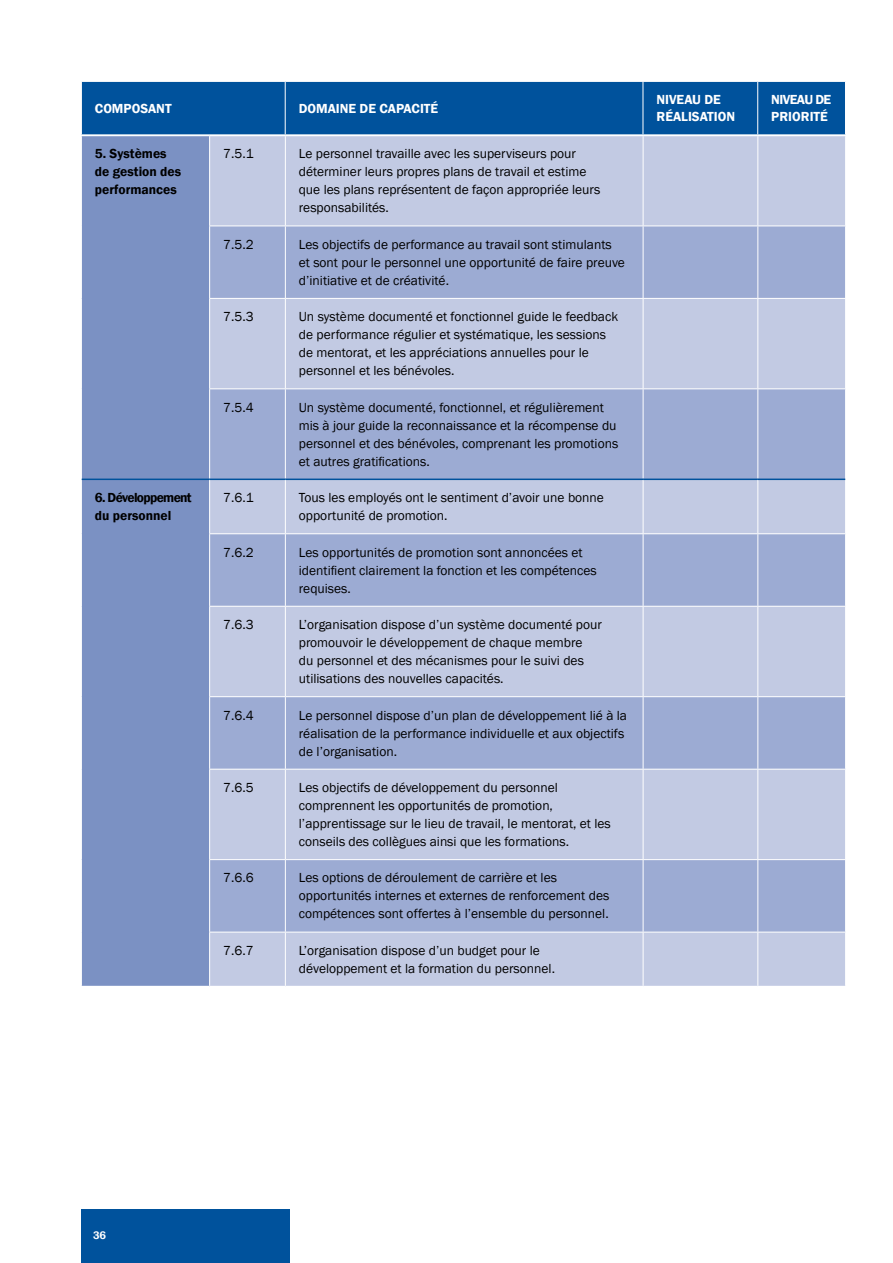
<style>
.page{position:relative;width:893px;height:1263px;background:#fff}
.page>*{position:absolute;margin:0;border:0;box-sizing:border-box;transform-origin:0 0}
.t1{font:13.5px/18px "Franklin Gothic";color:#000}
.t2{font:600 13.5px/16.5px "Franklin Gothic";color:#fff}
.t3{font:600 13.5px/18px "Franklin Gothic";color:#000}
.t4{font:600 13.5px/18px "Franklin Gothic";letter-spacing:-.05em;color:#000}
.t5{font:600 13.5px/16.5px "Franklin Gothic";letter-spacing:-.02em;color:#fff}
.t6{font:600 11.25px "Franklin Gothic";color:#fff}
</style>
<div class="page">
<div style="left:81px;top:1209px;width:208px;height:54px;background:#00529c"></div>
<div style="left:82px;top:136px;width:127px;height:850px;background:#7b91c3"></div>
<div style="left:210px;top:136px;width:635px;height:850px;background:#c2cae3"></div>
<svg style="left:210px;top:227px;width:635px;height:705px;background:#adb9da"></svg>
<hr style="left:285px;top:226px;width:1px;height:72px;background:#fff">
<hr style="left:643px;top:226px;width:1px;height:72px;background:#fff">
<hr style="left:757px;top:226px;width:1px;height:72px;background:#fff">
<hr style="left:285px;top:298px;width:358px;height:1px;background:#fff">
<hr style="left:643px;top:299px;width:1px;height:89px;background:#fff">
<hr style="left:643px;top:298px;width:115px;height:1px;background:#fff">
<hr style="left:757px;top:299px;width:1px;height:89px;background:#fff">
<hr style="left:758px;top:298px;width:88px;height:1px;background:#fff">
<hr style="left:285px;top:389px;width:1px;height:90px;background:#fff">
<hr style="left:285px;top:388px;width:358px;height:1px;background:#fff">
<hr style="left:643px;top:389px;width:1px;height:90px;background:#fff">
<hr style="left:643px;top:388px;width:115px;height:1px;background:#fff">
<hr style="left:757px;top:389px;width:1px;height:90px;background:#fff">
<hr style="left:758px;top:388px;width:88px;height:1px;background:#fff">
<hr style="left:82px;top:479px;width:128px;height:1px;background:#00529c">
<hr style="left:210px;top:479px;width:75px;height:1px;background:#00529c">
<hr style="left:285px;top:480px;width:1px;height:53px;background:#fff">
<hr style="left:285px;top:479px;width:358px;height:1px;background:#00529c">
<hr style="left:643px;top:480px;width:1px;height:53px;background:#fff">
<hr style="left:643px;top:479px;width:115px;height:1px;background:#00529c">
<hr style="left:757px;top:480px;width:1px;height:53px;background:#fff">
<hr style="left:758px;top:479px;width:87px;height:1px;background:#00529c">
<hr style="left:209px;top:533px;width:76px;height:1px;background:#fff">
<hr style="left:285px;top:534px;width:1px;height:72px;background:#fff">
<hr style="left:285px;top:533px;width:358px;height:1px;background:#fff">
<hr style="left:643px;top:534px;width:1px;height:72px;background:#fff">
<hr style="left:643px;top:533px;width:115px;height:1px;background:#fff">
<hr style="left:757px;top:534px;width:1px;height:72px;background:#fff">
<hr style="left:758px;top:533px;width:88px;height:1px;background:#fff">
<hr style="left:209px;top:606px;width:76px;height:1px;background:#fff">
<hr style="left:285px;top:607px;width:1px;height:89px;background:#fff">
<hr style="left:285px;top:606px;width:358px;height:1px;background:#fff">
<hr style="left:643px;top:607px;width:1px;height:89px;background:#fff">
<hr style="left:643px;top:606px;width:115px;height:1px;background:#fff">
<hr style="left:757px;top:607px;width:1px;height:89px;background:#fff">
<hr style="left:758px;top:606px;width:88px;height:1px;background:#fff">
<hr style="left:209px;top:696px;width:76px;height:1px;background:#fff">
<hr style="left:285px;top:697px;width:1px;height:72px;background:#fff">
<hr style="left:285px;top:696px;width:358px;height:1px;background:#fff">
<hr style="left:643px;top:697px;width:1px;height:72px;background:#fff">
<hr style="left:643px;top:696px;width:115px;height:1px;background:#fff">
<hr style="left:757px;top:697px;width:1px;height:72px;background:#fff">
<hr style="left:758px;top:696px;width:88px;height:1px;background:#fff">
<hr style="left:209px;top:769px;width:76px;height:1px;background:#fff">
<hr style="left:285px;top:769px;width:1px;height:90px;background:#fff">
<hr style="left:285px;top:769px;width:358px;height:1px;background:#fff">
<hr style="left:643px;top:769px;width:1px;height:90px;background:#fff">
<hr style="left:643px;top:769px;width:115px;height:1px;background:#fff">
<hr style="left:757px;top:769px;width:1px;height:90px;background:#fff">
<hr style="left:758px;top:769px;width:88px;height:1px;background:#fff">
<hr style="left:209px;top:859px;width:76px;height:1px;background:#fff">
<hr style="left:285px;top:860px;width:1px;height:72px;background:#fff">
<hr style="left:285px;top:859px;width:358px;height:1px;background:#fff">
<hr style="left:643px;top:860px;width:1px;height:72px;background:#fff">
<hr style="left:643px;top:859px;width:115px;height:1px;background:#fff">
<hr style="left:757px;top:860px;width:1px;height:72px;background:#fff">
<hr style="left:758px;top:859px;width:88px;height:1px;background:#fff">
<hr style="left:209px;top:932px;width:76px;height:1px;background:#fff">
<hr style="left:285px;top:932px;width:1px;height:54px;background:#fff">
<hr style="left:285px;top:932px;width:358px;height:1px;background:#fff">
<hr style="left:643px;top:932px;width:1px;height:54px;background:#fff">
<hr style="left:643px;top:932px;width:115px;height:1px;background:#fff">
<hr style="left:757px;top:932px;width:1px;height:54px;background:#fff">
<hr style="left:758px;top:932px;width:88px;height:1px;background:#fff">
<hr style="left:285px;top:136px;width:1px;height:90px;background:#fff">
<hr style="left:643px;top:136px;width:1px;height:90px;background:#fff">
<hr style="left:757px;top:136px;width:1px;height:90px;background:#fff">
<hr style="left:209px;top:226px;width:76px;height:1px;background:#fff">
<hr style="left:285px;top:226px;width:358px;height:1px;background:#fff">
<hr style="left:643px;top:226px;width:115px;height:1px;background:#fff">
<hr style="left:758px;top:226px;width:88px;height:1px;background:#fff">
<hr style="left:209px;top:298px;width:76px;height:1px;background:#fff">
<hr style="left:285px;top:299px;width:1px;height:89px;background:#fff">
<hr style="left:209px;top:388px;width:76px;height:1px;background:#fff">
<div style="left:82px;top:82px;width:763px;height:52px;background:#00529c"></div>
<hr style="left:285px;top:82px;width:1px;height:52px;background:#fff">
<hr style="left:643px;top:82px;width:1px;height:52px;background:#fff">
<hr style="left:757px;top:82px;width:1px;height:52px;background:#fff">
<p class="t2" style="left:95px;top:100px;width:78px">COMPOSANT</p>
<p class="t2" style="left:299px;top:100px;width:141px">DOMAINE DE CAPACITÉ</p>
<p class="t2" style="left:656px;top:92px;width:80px">NIVEAU DE<br>RÉALISATION</p>
<p class="t5" style="left:771px;top:92px;width:62px">NIVEAU DE<br>PRIORITÉ</p>
<p class="t3" style="left:95px;top:145px;width:88px">5. Systèmes de gestion des performances</p>
<p class="t1" style="left:223px;top:145px;width:32px">7.5.1</p>
<p class="t1" style="left:299px;top:145px;width:303px">Le personnel travaille avec les superviseurs pour déterminer leurs propres plans de travail et estime que les plans représentent de façon appropriée leurs responsabilités.</p>
<p class="t1" style="left:223px;top:236px;width:32px">7.5.2</p>
<p class="t1" style="left:299px;top:236px;width:328px">Les objectifs de performance au travail sont stimulants et sont pour le personnel une opportunité de faire preuve d’initiative et de créativité.</p>
<p class="t1" style="left:223px;top:308px;width:32px">7.5.3</p>
<p class="t1" style="left:299px;top:308px;width:321px">Un système documenté et fonctionnel guide le feedback de performance régulier et systématique, les sessions de mentorat, et les appréciations annuelles pour le personnel et les bénévoles.</p>
<p class="t1" style="left:223px;top:399px;width:32px">7.5.4</p>
<p class="t1" style="left:299px;top:399px;width:321px">Un système documenté, fonctionnel, et régulièrement mis à jour guide la reconnaissance et la récompense du personnel et des bénévoles, comprenant les promotions et autres gratifications.</p>
<p class="t4" style="left:95px;top:489px;width:98px">6. Développement du personnel</p>
<p class="t1" style="left:223px;top:489px;width:32px">7.6.1</p>
<p class="t1" style="left:299px;top:489px;width:307px">Tous les employés ont le sentiment d’avoir une bonne opportunité de promotion.</p>
<p class="t1" style="left:223px;top:543px;width:32px">7.6.2</p>
<p class="t1" style="left:299px;top:543px;width:299px">Les opportunités de promotion sont annoncées et identifient clairement la fonction et les compétences requises.</p>
<p class="t1" style="left:223px;top:616px;width:32px">7.6.3</p>
<p class="t1" style="left:299px;top:616px;width:305px">L’organisation dispose d’un système documenté pour promouvoir le développement de chaque membre<br>du personnel et des mécanismes pour le suivi des utilisations des nouvelles capacités.</p>
<p class="t1" style="left:223px;top:706px;width:32px">7.6.4</p>
<p class="t1" style="left:299px;top:706px;width:330px">Le personnel dispose d’un plan de développement lié à la réalisation de la performance individuelle et aux objectifs de l’organisation.</p>
<p class="t1" style="left:223px;top:779px;width:32px">7.6.5</p>
<p class="t1" style="left:299px;top:779px;width:313px">Les objectifs de développement du personnel comprennent les opportunités de promotion, l’apprentissage sur le lieu de travail, le mentorat, et les conseils des collègues ainsi que les formations.</p>
<p class="t1" style="left:223px;top:869px;width:32px">7.6.6</p>
<p class="t1" style="left:299px;top:869px;width:312px">Les options de déroulement de carrière et les opportunités internes et externes de renforcement des compétences sont offertes à l’ensemble du personnel.</p>
<p class="t1" style="left:223px;top:942px;width:32px">7.6.7</p>
<p class="t1" style="left:299px;top:942px;width:258px">L’organisation dispose d’un budget pour le développement et la formation du personnel.</p>
<p class="t6" style="left:93px;top:1228px;width:15px">36</p>
</div>
